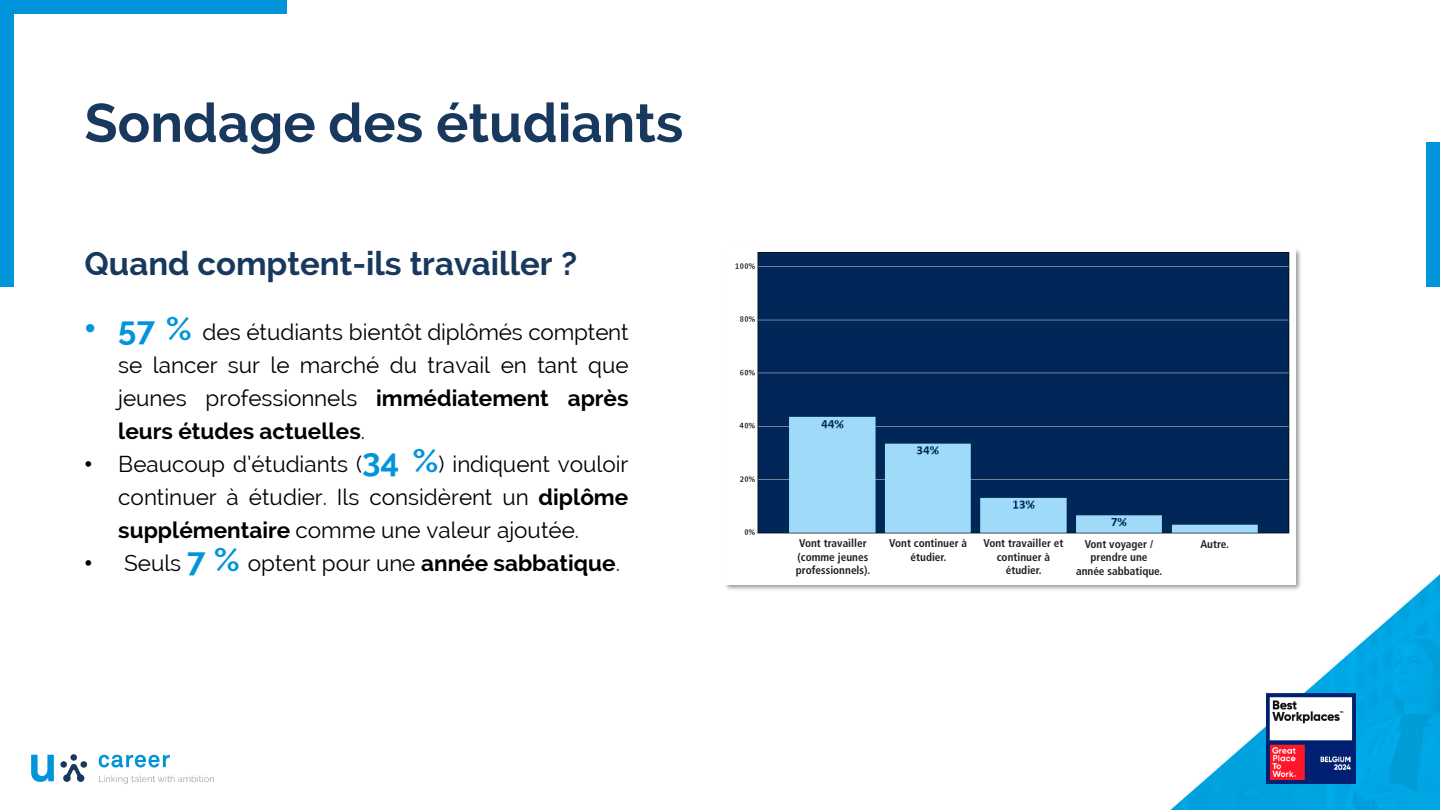
<style>
.page{position:relative;width:1440px;height:810px;background:#fff}
.page>*{position:absolute;margin:0;border:0;box-sizing:border-box;transform-origin:0 0}
.t1{font:700 54px "Raleway";color:#18395d}
.t2{font:700 33px "Raleway";color:#18395d}
.t3{font:22.5px/33px "Raleway";color:#000;text-align:justify}
.t4{font:700 condensed 11.25px/13.5px "Frutiger LT Std";color:#231f20;text-align:center}
.s1{font-family:"Arial";font-size:33px;color:#0194da}
.s2{font-weight:700;font-size:33px;color:#0194da}
.s3{font-weight:700}
.s4{font-family:"Arial"}
</style>
<div class="page">
<img style="left:31px;top:574px;width:1409px;height:236px">
<div style="left:60px;top:761px;width:7px;height:7px;background:#18395d;border-radius:50%"></div>
<div style="left:80px;top:761px;width:7px;height:7px;background:#18395d;border-radius:50%"></div>
<div style="left:70px;top:754px;width:7px;height:7px;background:#18395d;border-radius:50%"></div>
<svg style="left:63px;top:764px;width:22px;height:18px"></svg>
<svg style="left:31px;top:755px;width:23px;height:27px"></svg>
<svg style="left:99px;top:755px;width:71px;height:13px"></svg>
<svg style="left:99px;top:775px;width:115px;height:9px"></svg>
<img style="left:1266px;top:693px;width:90px;height:91px">
<div style="left:1426px;top:142px;width:14px;height:145px;background:#0194da"></div>
<div style="left:0;top:0;width:14px;height:287px;background:#0194da"></div>
<div style="left:0;top:0;width:287px;height:14px;background:#0194da"></div>
<img style="left:722px;top:249px;width:582px;height:345px">
<img style="left:725px;top:249px;width:570px;height:336px">
<div style="left:758px;top:535px;width:532px;height:47px;background:#fff"></div>
<h1 class="t1" style="left:84px;top:92px;width:600px">Sondage des étudiants</h1>
<h2 class="t2" style="left:84px;top:244px;width:494px">Quand comptent-ils travailler ?</h2>
<p class="t3" style="left:118px;top:315px;width:512px;text-indent:-34px"><span class="s1">•</span> <span class="s2">57 %</span> des étudiants bientôt diplômés comptent se lancer sur le marché du travail en tant que jeunes professionnels <span class="s3">immédiatement après leurs études actuelles</span>.</p>
<p class="t3" style="left:118px;top:448px;width:512px;text-indent:-34px"><span class="s4">•</span> Beaucoup d’étudiants (<span class="s2">34 %</span>) indiquent vouloir continuer à étudier. Ils considèrent un <span class="s3">diplôme supplémentaire</span> comme une valeur ajoutée.</p>
<p class="t3" style="left:84px;top:547px;width:537px"><span class="s4">•</span> Seuls <span class="s2">7 %</span> optent pour une <span class="s3">année sabbatique</span>.</p>
<p class="t4" style="left:796px;top:537px;width:76px;text-align:left">Vont travailler (comme jeunes professionnels).</p>
<p class="t4" style="left:889px;top:536px;width:79px">Vont continuer à étudier.</p>
<p class="t4" style="left:984px;top:537px;width:81px">Vont travailler et continuer à étudier.</p>
<p class="t4" style="left:1076px;top:537px;width:88px">Vont voyager / prendre une année sabbatique.</p>
<p class="t4" style="left:1200px;top:537px;width:30px">Autre.</p>
</div>
